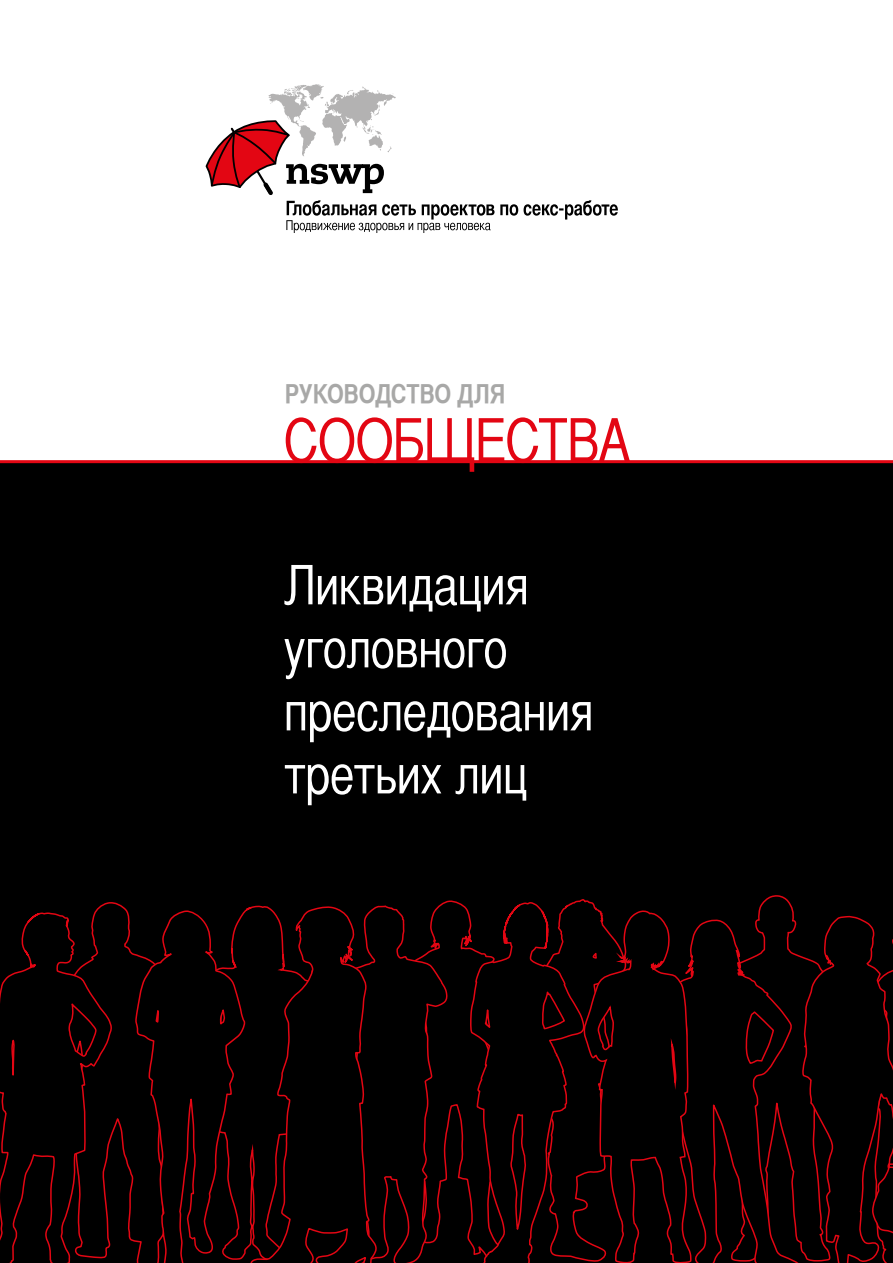
<style>
.page{position:relative;width:893px;height:1263px;background:#fff}
.page>*{position:absolute;margin:0;border:0;box-sizing:border-box;transform-origin:0 0}
.t1{font:59.7px "Helvetica CY";letter-spacing:-.025em;color:#e30613}
.t2{font:54px/63px "Helvetica CY";letter-spacing:-.015em;color:#fff}
.t3{font:700 26.25px "Helvetica CY";letter-spacing:-.01em;color:#a8a8a7}
</style>
<div class="page">
<svg style="left:205px;top:84px;width:413px;height:149px"></svg>
<div style="left:0;top:460px;width:893px;height:803px;background:#000"></div>
<div style="left:391px;top:900px;width:70px;height:360px;background:#000"></div>
<div style="left:129px;top:889px;width:262px;height:21px;background:#000"></div>
<div style="left:112px;top:901px;width:69px;height:362px;background:#000"></div>
<div style="left:637px;top:876px;width:166px;height:387px;background:#000"></div>
<svg style="left:802px;top:899px;width:91px;height:364px"></svg>
<svg style="left:130px;top:910px;width:116px;height:353px"></svg>
<svg style="left:304px;top:904px;width:145px;height:359px"></svg>
<div style="left:461px;top:869px;width:124px;height:394px;background:#000"></div>
<div style="left:246px;top:906px;width:132px;height:357px;background:#000"></div>
<svg style="left:471px;top:898px;width:221px;height:365px"></svg>
<svg style="left:0;top:883px;width:112px;height:380px"></svg>
<p class="t3" style="left:285px;top:378px;width:222px">РУКОВОДСТВО ДЛЯ</p>
<p class="t1" style="left:283px;top:407px;width:349px">СООБЩЕСТВА</p>
<p class="t2" style="left:284px;top:554px;width:312px">Ликвидация уголовного преследования третьих лиц</p>
</div>
